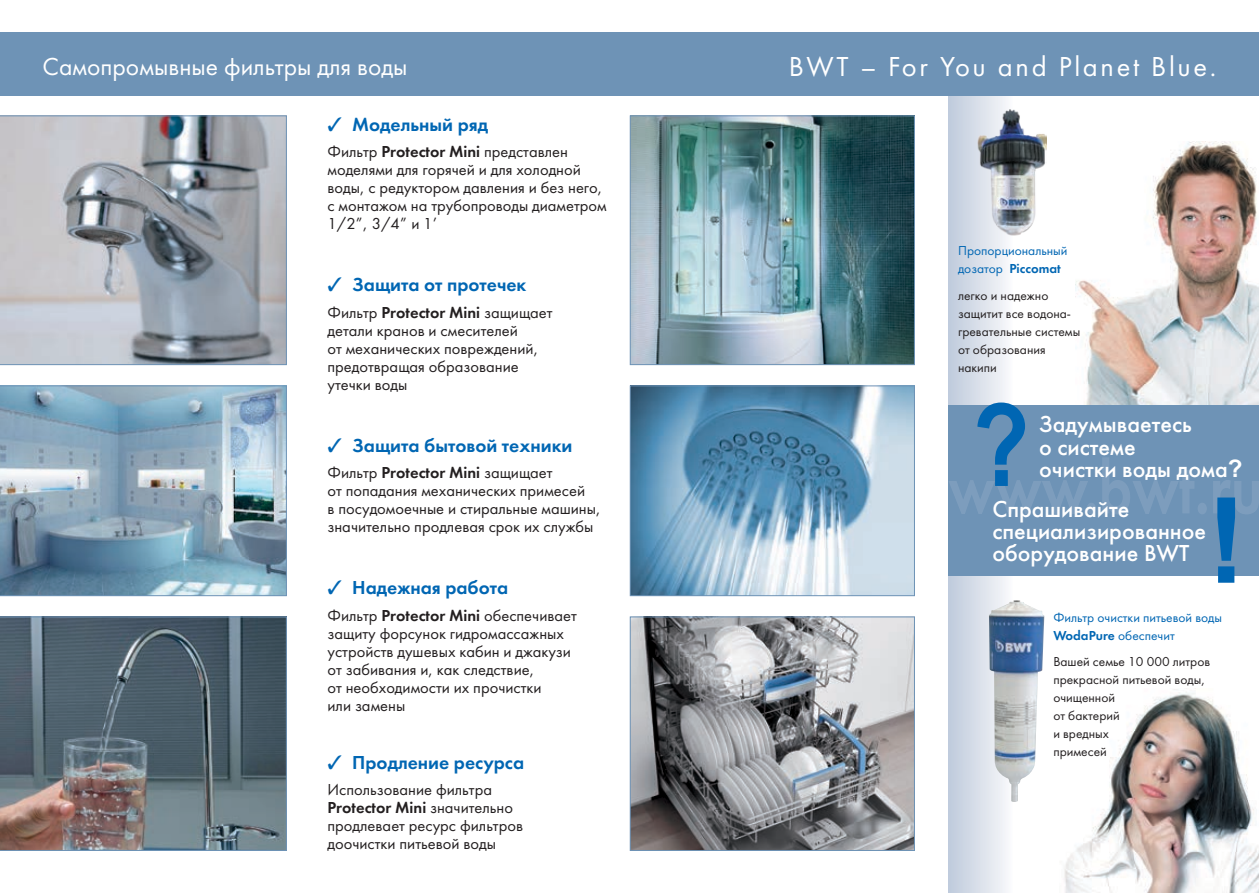
<style>
.page{position:relative;width:1259px;height:893px;background:#fff}
.page>*{position:absolute;margin:0;border:0;box-sizing:border-box;transform-origin:0 0}
.t1{font:28.5px "Futura Book C";letter-spacing:.095em;color:#fff}
.t2{font:25.5px "Futura Book C";color:#fff}
.t3{font:24px/22.5px "Futura Medium C";color:#fff}
.t4{font:19.5px "Futura Demi C";color:#0066b3}
.t5{font:16.5px/18px "Futura Book C";color:#231f20}
.t6{font:16.5px "Futura Demi C";color:#231f20}
.t7{font:13.5px/18px "Futura Book C";color:#231f20}
.t8{font:13.5px/18px "Futura Book C";color:#0066b3}
.t9{font:13.5px "Futura Demi C";color:#0066b3}
.s1{font-family:"Futura Demi C"}
.s2{font-family:"Futura Book C"}
.s3{font-family:"Arial";font-weight:700}
</style>
<div class="page">
<div style="left:948px;top:89px;width:65px;height:804px;background:linear-gradient(to right,#becadb,#fafafc)"></div>
<img style="left:1064px;top:688px;width:195px;height:205px">
<img style="left:1075px;top:142px;width:184px;height:260px">
<div style="left:0;top:33px;width:1259px;height:63px;background:#6e93b6"></div>
<img style="left:971px;top:110px;width:75px;height:128px">
<img style="left:989px;top:600px;width:55px;height:202px">
<svg style="left:0;top:385px;width:287px;height:211px;background:#88a5b7"></svg>
<img style="left:632px;top:387px;width:281px;height:207px">
<div style="left:630px;top:385px;width:285px;height:211px;border:1px solid #6e93b6"></div>
<svg style="left:0;top:115px;width:287px;height:250px;background:#a5aab2"></svg>
<img style="left:632px;top:117px;width:281px;height:246px">
<div style="left:630px;top:115px;width:285px;height:250px;border:1px solid #6e93b6"></div>
<svg style="left:0;top:617px;width:287px;height:234px;background:#5e6972"></svg>
<img style="left:632px;top:619px;width:281px;height:230px">
<div style="left:630px;top:617px;width:285px;height:234px;border:1px solid #6e93b6"></div>
<svg style="left:948px;top:402px;width:311px;height:181px;background:#7196b9"></svg>
<h2 class="t2" style="left:43px;top:52px;width:366px">Самопромывные фильтры для воды</h2>
<h1 class="t1" style="left:789px;top:51px;width:429px">BWT – For You and Planet Blue.</h1>
<p class="t4" style="left:327px;top:113px;width:162px">✓ Модельный ряд</p>
<p class="t5" style="left:327px;top:143px;width:281px">Фильтр <span class="s1">Protector Mini</span> представлен моделями для горячей и для холодной воды, с редуктором давления и без него, с монтажом на трубопроводы диаметром<br>1/2”, 3/4” и 1’</p>
<p class="t4" style="left:327px;top:273px;width:200px">✓ Защита от протечек</p>
<p class="t5" style="left:327px;top:303px;width:227px">Фильтр <span class="s1">Protector Mini</span> защищает детали кранов и смесителей<br>от механических повреждений, предотвращая образование утечки воды</p>
<p class="t4" style="left:327px;top:434px;width:246px">✓ Защита бытовой техники</p>
<p class="t5" style="left:327px;top:464px;width:274px">Фильтр <span class="s1">Protector Mini</span> защищает<br>от попадания механических примесей<br>в посудомоечные и стиральные машины, значительно продлевая срок их службы</p>
<p class="t4" style="left:327px;top:576px;width:182px">✓ Надежная работа</p>
<p class="t5" style="left:327px;top:607px;width:251px">Фильтр <span class="s1">Protector Mini</span> обеспечивает защиту форсунок гидромассажных устройств душевых кабин и джакузи от забивания и, как следствие,<br>от необходимости их прочистки<br>или замены</p>
<p class="t4" style="left:327px;top:751px;width:198px">✓ Продление ресурса</p>
<p class="t5" style="left:327px;top:781px;width:166px">Использование фильтра</p>
<p class="t6" style="left:327px;top:798px;width:187px">Protector Mini <span class="s2">значительно</span></p>
<p class="t5" style="left:327px;top:817px;width:197px">продлевает ресурс фильтров доочистки питьевой воды</p>
<p class="t8" style="left:958px;top:242px;width:111px">Пропорциональный</p>
<p class="t9" style="left:958px;top:261px;width:104px"><span class="s2">дозатор</span> Piccomat</p>
<p class="t7" style="left:958px;top:287px;width:124px">легко и надежно защитит все водона&shy;гревательные системы от образования накипи</p>
<h3 class="t3" style="left:1039px;top:413px;width:205px">Задумываетесь<br>о системе<br>очистки воды дома<span class="s3">?</span></h3>
<h3 class="t3" style="left:992px;top:497px;width:215px">Спрашивайте специализированное оборудование BWT</h3>
<p class="t8" style="left:1053px;top:608px;width:170px">Фильтр очистки питьевой воды<br><span class="s1">WodaPure</span> обеспечит</p>
<p class="t7" style="left:1053px;top:653px;width:158px">Вашей семье 10 000 литров прекрасной питьевой воды, очищенной<br>от бактерий<br>и вредных<br>примесей</p>
</div>
